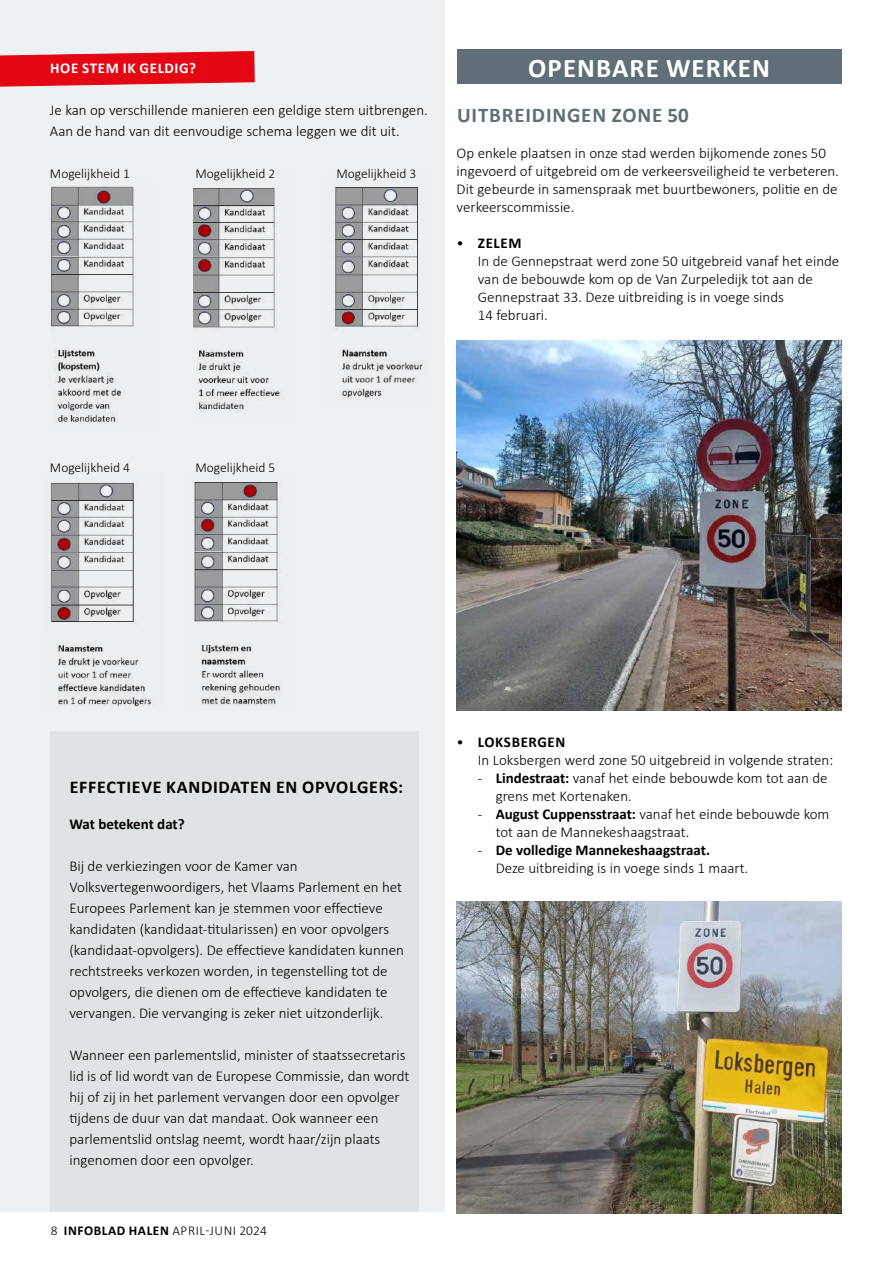
<style>
.page{position:relative;width:893px;height:1263px;background:#fff}
.page>*{position:absolute;margin:0;border:0;box-sizing:border-box;transform-origin:0 0}
.t1{font:700 27px "Calibri";letter-spacing:.04em;color:#fff}
.t2{font:700 21px "Calibri";letter-spacing:.04em;color:#606f77}
.t3{font:700 18px "Calibri";letter-spacing:.04em;color:#000}
.t4{font:300 15px/21px "Calibri";color:#000}
.t5{font:700 15px "Calibri";letter-spacing:.04em;color:#fff}
.t6{font:700 15px "Calibri";letter-spacing:-.01em;color:#000}
.t7{font:300 13.5px "Calibri";color:#000}
.t8{font:300 13.5px "Calibri";letter-spacing:.04em;color:#000}
.s1{font-weight:700}
</style>
<div class="page">
<div style="left:0;top:0;width:445px;height:1212px;background:#eef1f3"></div>
<div style="left:50px;top:731px;width:369px;height:481px;background:#dee3e6"></div>
<img style="left:51px;top:186px;width:83px;height:238px">
<img style="left:194px;top:188px;width:87px;height:224px">
<img style="left:334px;top:187px;width:89px;height:213px">
<img style="left:50px;top:482px;width:102px;height:225px">
<img style="left:194px;top:481px;width:88px;height:225px">
<svg style="left:0;top:51px;width:255px;height:36px;background:#e42531"></svg>
<img style="left:457px;top:341px;width:385px;height:369px">
<img style="left:457px;top:901px;width:384px;height:313px">
<div style="left:457px;top:50px;width:384px;height:34px;background:#606f77"></div>
<p class="t5" style="left:50px;top:59px;width:147px">HOE STEM IK GELDIG?</p>
<p class="t4" style="left:50px;top:99px;width:379px">Je kan op verschillende manieren een geldige stem uitbrengen.<br>Aan de hand van dit eenvoudige schema leggen we dit uit.</p>
<p class="t7" style="left:50px;top:165px;width:81px">Mogelijkheid 1</p>
<p class="t7" style="left:195px;top:165px;width:81px">Mogelijkheid 2</p>
<p class="t7" style="left:336px;top:165px;width:81px">Mogelijkheid 3</p>
<h1 class="t1" style="left:528px;top:51px;width:243px">OPENBARE WERKEN</h1>
<h2 class="t2" style="left:457px;top:102px;width:233px">UITBREIDINGEN ZONE 50</h2>
<p class="t4" style="left:457px;top:143px;width:384px;line-height:18px">Op enkele plaatsen in onze stad werden bijkomende zones 50 ingevoerd of uitgebreid om de verkeersveiligheid te verbeteren.<br>Dit gebeurde in samenspraak met buurtbewoners, politie en de verkeerscommissie.</p>
<p class="t4" style="left:478px;top:233px;width:363px;line-height:18px;text-indent:-21px">• <span class="s1">ZELEM<br></span>In de Gennepstraat werd zone 50 uitgebreid vanaf het einde van de bebouwde kom op de Van Zurpeledijk tot aan de Gennepstraat 33. Deze uitbreiding is in voege sinds<br>14 februari.</p>
<p class="t7" style="left:50px;top:459px;width:81px">Mogelijkheid 4</p>
<p class="t7" style="left:195px;top:459px;width:81px">Mogelijkheid 5</p>
<p class="t3" style="left:70px;top:776px;width:335px">EFFECTIEVE KANDIDATEN EN OPVOLGERS:</p>
<p class="t6" style="left:69px;top:815px;width:117px">Wat betekent dat?</p>
<p class="t4" style="left:69px;top:855px;width:336px">Bij de verkiezingen voor de Kamer van Volksvertegenwoordigers, het Vlaams Parlement en het Europees Parlement kan je stemmen voor effectieve kandidaten (kandidaat-titularissen) en voor opvolgers (kandidaat-opvolgers). De effectieve kandidaten kunnen rechtstreeks verkozen worden, in tegenstelling tot de opvolgers, die dienen om de effectieve kandidaten te vervangen. Die vervanging is zeker niet uitzonderlijk.</p>
<p class="t4" style="left:69px;top:1044px;width:342px">Wanneer een parlementslid, minister of staatssecretaris lid is of lid wordt van de Europese Commissie, dan wordt hij of zij in het parlement vervangen door een opvolger tijdens de duur van dat mandaat. Ook wanneer een parlementslid ontslag neemt, wordt haar/zijn plaats ingenomen door een opvolger.</p>
<p class="t8" style="left:51px;top:1222px;width:218px">8 <span class="s1">INFOBLAD HALEN</span> APRIL-JUNI 2024</p>
<p class="t4" style="left:478px;top:732px;width:357px;line-height:18px;text-indent:-21px">• <span class="s1">LOKSBERGEN<br></span>In Loksbergen werd zone 50 uitgebreid in volgende straten:</p>
<p class="t4" style="left:496px;top:768px;width:333px;line-height:18px;text-indent:-18px">- <span class="s1">Lindestraat:</span> vanaf het einde bebouwde kom tot aan de grens met Kortenaken.</p>
<p class="t4" style="left:496px;top:804px;width:335px;line-height:18px;text-indent:-18px">- <span class="s1">August Cuppensstraat:</span> vanaf het einde bebouwde kom tot aan de Mannekeshaagstraat.</p>
<p class="t4" style="left:496px;top:840px;width:254px;line-height:18px;text-indent:-18px">- <span class="s1">De volledige Mannekeshaagstraat.<br></span>Deze uitbreiding is in voege sinds 1 maart.</p>
</div>
